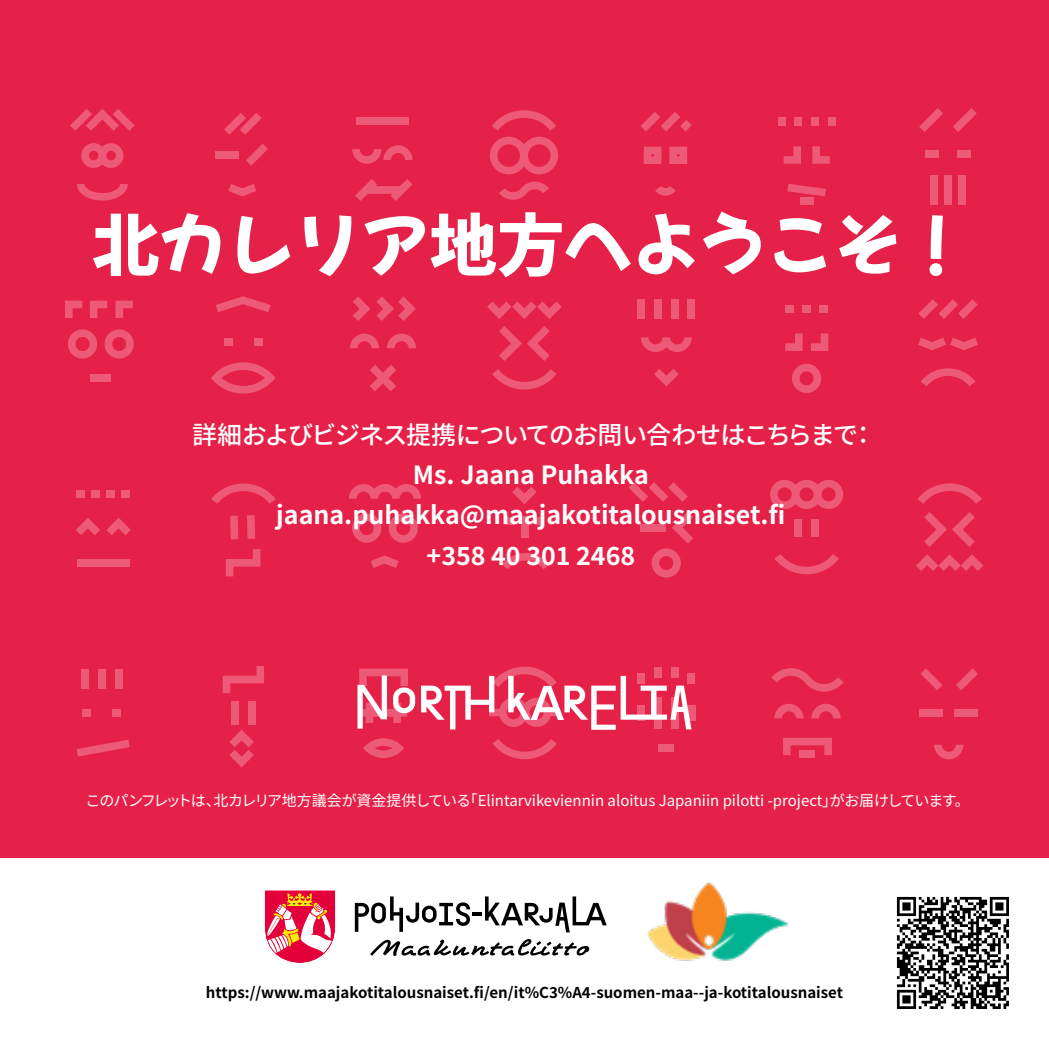
<style>
.page{position:relative;width:1049px;height:1049px;background:#fff}
.page>*{position:absolute;margin:0;border:0;box-sizing:border-box;transform-origin:0 0}
.t1{font:67.5px "Mochiy Pop One";color:#fff}
.t2{font:700 25px "Noto Sans JP";color:#fff}
.t3{font:500 25px "Noto Sans JP";letter-spacing:-.05em;color:#fff}
.t4{font:15px "Noto Sans JP";color:#fff}
.t5{font:700 15px "Noto Sans JP";color:#000}
</style>
<div class="page">
<div style="left:0;top:0;width:1049px;height:857px;background:#e62149"></div>
<svg style="left:487px;top:301px;width:75px;height:18px"></svg>
<svg style="left:499px;top:326px;width:51px;height:35px"></svg>
<svg style="left:492px;top:369px;width:64px;height:20px"></svg>
<svg style="left:916px;top:554px;width:67px;height:17px"></svg>
<svg style="left:924px;top:512px;width:51px;height:35px"></svg>
<svg style="left:918px;top:483px;width:64px;height:21px"></svg>
<svg style="left:65px;top:301px;width:17px;height:17px"></svg>
<svg style="left:90px;top:301px;width:17px;height:17px"></svg>
<svg style="left:116px;top:301px;width:17px;height:17px"></svg>
<svg style="left:68px;top:329px;width:29px;height:30px"></svg>
<svg style="left:105px;top:329px;width:29px;height:30px"></svg>
<div style="left:91px;top:374px;width:20px;height:7px;background:#ec5a78"></div>
<svg style="left:353px;top:296px;width:17px;height:25px"></svg>
<svg style="left:376px;top:296px;width:40px;height:25px"></svg>
<svg style="left:387px;top:334px;width:29px;height:14px"></svg>
<svg style="left:350px;top:334px;width:29px;height:14px"></svg>
<svg style="left:370px;top:365px;width:26px;height:26px"></svg>
<svg style="left:352px;top:513px;width:29px;height:30px"></svg>
<svg style="left:389px;top:513px;width:29px;height:30px"></svg>
<svg style="left:349px;top:484px;width:72px;height:15px"></svg>
<svg style="left:371px;top:555px;width:28px;height:13px"></svg>
<svg style="left:792px;top:364px;width:29px;height:29px"></svg>
<svg style="left:811px;top:333px;width:17px;height:18px"></svg>
<svg style="left:785px;top:333px;width:18px;height:18px"></svg>
<div style="left:819px;top:305px;width:9px;height:8px;background:#ec5a78"></div>
<div style="left:785px;top:305px;width:9px;height:8px;background:#ec5a78"></div>
<div style="left:802px;top:305px;width:9px;height:8px;background:#ec5a78"></div>
<svg style="left:641px;top:112px;width:51px;height:19px"></svg>
<svg style="left:655px;top:186px;width:21px;height:10px"></svg>
<svg style="left:644px;top:147px;width:17px;height:17px"></svg>
<svg style="left:669px;top:147px;width:18px;height:17px"></svg>
<svg style="left:654px;top:369px;width:25px;height:17px"></svg>
<svg style="left:641px;top:337px;width:51px;height:15px"></svg>
<div style="left:637px;top:300px;width:8px;height:19px;background:#ec5a78"></div>
<div style="left:654px;top:300px;width:8px;height:19px;background:#ec5a78"></div>
<div style="left:671px;top:300px;width:7px;height:19px;background:#ec5a78"></div>
<div style="left:687px;top:300px;width:8px;height:19px;background:#ec5a78"></div>
<svg style="left:919px;top:108px;width:24px;height:24px"></svg>
<svg style="left:953px;top:108px;width:24px;height:24px"></svg>
<div style="left:957px;top:151px;width:14px;height:7px;background:#ec5a78"></div>
<div style="left:925px;top:151px;width:13px;height:7px;background:#ec5a78"></div>
<div style="left:930px;top:175px;width:7px;height:29px;background:#ec5a78"></div>
<div style="left:944px;top:175px;width:7px;height:29px;background:#ec5a78"></div>
<div style="left:958px;top:175px;width:8px;height:29px;background:#ec5a78"></div>
<svg style="left:770px;top:480px;width:73px;height:29px"></svg>
<div style="left:795px;top:519px;width:7px;height:18px;background:#ec5a78"></div>
<div style="left:811px;top:519px;width:8px;height:18px;background:#ec5a78"></div>
<svg style="left:774px;top:554px;width:65px;height:20px"></svg>
<svg style="left:226px;top:549px;width:34px;height:27px"></svg>
<div style="left:230px;top:516px;width:8px;height:23px;background:#ec5a78"></div>
<div style="left:247px;top:515px;width:8px;height:24px;background:#ec5a78"></div>
<svg style="left:211px;top:483px;width:65px;height:21px"></svg>
<svg style="left:492px;top:739px;width:65px;height:20px"></svg>
<div style="left:107px;top:490px;width:8px;height:8px;background:#ec5a78"></div>
<div style="left:76px;top:490px;width:9px;height:8px;background:#ec5a78"></div>
<div style="left:122px;top:490px;width:8px;height:8px;background:#ec5a78"></div>
<div style="left:91px;top:490px;width:9px;height:8px;background:#ec5a78"></div>
<svg style="left:106px;top:518px;width:25px;height:17px"></svg>
<svg style="left:76px;top:518px;width:24px;height:17px"></svg>
<div style="left:77px;top:559px;width:53px;height:8px;background:#ec5a78"></div>
<svg style="left:216px;top:296px;width:55px;height:16px"></svg>
<svg style="left:211px;top:362px;width:64px;height:31px"></svg>
<div style="left:254px;top:339px;width:8px;height:7px;background:#ec5a78"></div>
<div style="left:224px;top:339px;width:8px;height:7px;background:#ec5a78"></div>
<svg style="left:502px;top:553px;width:47px;height:16px"></svg>
<div style="left:536px;top:517px;width:8px;height:8px;background:#ec5a78"></div>
<div style="left:506px;top:517px;width:8px;height:8px;background:#ec5a78"></div>
<div style="left:521px;top:516px;width:8px;height:22px;background:#ec5a78"></div>
<svg style="left:512px;top:487px;width:25px;height:17px"></svg>
<div style="left:640px;top:524px;width:25px;height:8px;background:#ec5a78"></div>
<svg style="left:652px;top:512px;width:41px;height:66px"></svg>
<svg style="left:628px;top:482px;width:60px;height:20px"></svg>
<svg style="left:490px;top:137px;width:68px;height:37px"></svg>
<svg style="left:492px;top:110px;width:64px;height:21px"></svg>
<svg style="left:499px;top:182px;width:50px;height:18px"></svg>
<svg style="left:77px;top:740px;width:53px;height:16px"></svg>
<div style="left:112px;top:710px;width:9px;height:7px;background:#ec5a78"></div>
<div style="left:82px;top:710px;width:9px;height:7px;background:#ec5a78"></div>
<div style="left:81px;top:669px;width:8px;height:19px;background:#ec5a78"></div>
<div style="left:98px;top:669px;width:8px;height:19px;background:#ec5a78"></div>
<div style="left:115px;top:669px;width:7px;height:19px;background:#ec5a78"></div>
<svg style="left:229px;top:730px;width:25px;height:37px"></svg>
<svg style="left:223px;top:666px;width:41px;height:27px"></svg>
<div style="left:231px;top:701px;width:8px;height:23px;background:#ec5a78"></div>
<div style="left:248px;top:701px;width:8px;height:23px;background:#ec5a78"></div>
<div style="left:800px;top:750px;width:15px;height:8px;background:#ec5a78"></div>
<svg style="left:811px;top:704px;width:29px;height:14px"></svg>
<svg style="left:774px;top:704px;width:29px;height:14px"></svg>
<svg style="left:771px;top:668px;width:73px;height:23px"></svg>
<svg style="left:783px;top:738px;width:49px;height:17px"></svg>
<svg style="left:363px;top:738px;width:41px;height:20px"></svg>
<svg style="left:921px;top:668px;width:21px;height:22px"></svg>
<svg style="left:956px;top:668px;width:22px;height:22px"></svg>
<svg style="left:934px;top:745px;width:29px;height:14px"></svg>
<div style="left:919px;top:709px;width:24px;height:8px;background:#ec5a78"></div>
<div style="left:954px;top:709px;width:24px;height:8px;background:#ec5a78"></div>
<svg style="left:77px;top:184px;width:51px;height:17px"></svg>
<svg style="left:81px;top:143px;width:42px;height:25px"></svg>
<svg style="left:70px;top:109px;width:65px;height:22px"></svg>
<div style="left:357px;top:117px;width:52px;height:7px;background:#ec5a78"></div>
<svg style="left:352px;top:145px;width:61px;height:19px"></svg>
<svg style="left:355px;top:179px;width:57px;height:22px"></svg>
<svg style="left:812px;top:146px;width:18px;height:18px"></svg>
<svg style="left:784px;top:146px;width:17px;height:18px"></svg>
<div style="left:778px;top:118px;width:7px;height:8px;background:#ec5a78"></div>
<div style="left:794px;top:118px;width:8px;height:8px;background:#ec5a78"></div>
<div style="left:811px;top:118px;width:8px;height:8px;background:#ec5a78"></div>
<div style="left:828px;top:118px;width:7px;height:8px;background:#ec5a78"></div>
<div style="left:800px;top:197px;width:13px;height:8px;background:#ec5a78"></div>
<svg style="left:787px;top:184px;width:39px;height:12px"></svg>
<svg style="left:246px;top:144px;width:22px;height:22px"></svg>
<svg style="left:224px;top:113px;width:38px;height:22px"></svg>
<div style="left:215px;top:151px;width:24px;height:7px;background:#ec5a78"></div>
<svg style="left:228px;top:184px;width:28px;height:13px"></svg>
<svg style="left:918px;top:299px;width:60px;height:20px"></svg>
<svg style="left:921px;top:368px;width:54px;height:18px"></svg>
<svg style="left:918px;top:338px;width:60px;height:12px"></svg>
<div style="left:687px;top:673px;width:8px;height:11px;background:#ec5a78"></div>
<div style="left:658px;top:745px;width:15px;height:7px;background:#ec5a78"></div>
<div style="left:688px;top:705px;width:8px;height:15px;background:#ec5a78"></div>
<svg style="left:357px;top:669px;width:58px;height:60px"></svg>
<svg style="left:421px;top:667px;width:270px;height:63px"></svg>
<img style="left:647px;top:882px;width:142px;height:79px">
<svg style="left:355px;top:896px;width:252px;height:36px"></svg>
<svg style="left:370px;top:939px;width:219px;height:17px"></svg>
<svg style="left:264px;top:890px;width:72px;height:73px"></svg>
<svg style="left:897px;top:897px;width:112px;height:112px"></svg>
<p class="t1" style="left:92px;top:193px;width:879px">北カレリア地方へようこそ！</p>
<p class="t3" style="left:192px;top:421px;width:685px">詳細およびビジネス提携についてのお問い合わせはこちらまで：</p>
<p class="t2" style="left:413px;top:461px;width:237px">Ms. Jaana Puhakka</p>
<p class="t2" style="left:276px;top:501px;width:511px">jaana.puhakka@maajakotitalousnaiset.fi</p>
<p class="t2" style="left:427px;top:541px;width:210px">+358 40 301 2468</p>
<p class="t4" style="left:86px;top:792px;width:886px">このパンフレットは、北カレリア地方議会が資金提供している「Elintarvikeviennin aloitus Japaniin pilotti -project」がお届けしています。</p>
<p class="t5" style="left:206px;top:984px;width:639px">https://www.maajakotitalousnaiset.fi/en/it%C3%A4-suomen-maa--ja-kotitalousnaiset</p>
</div>
